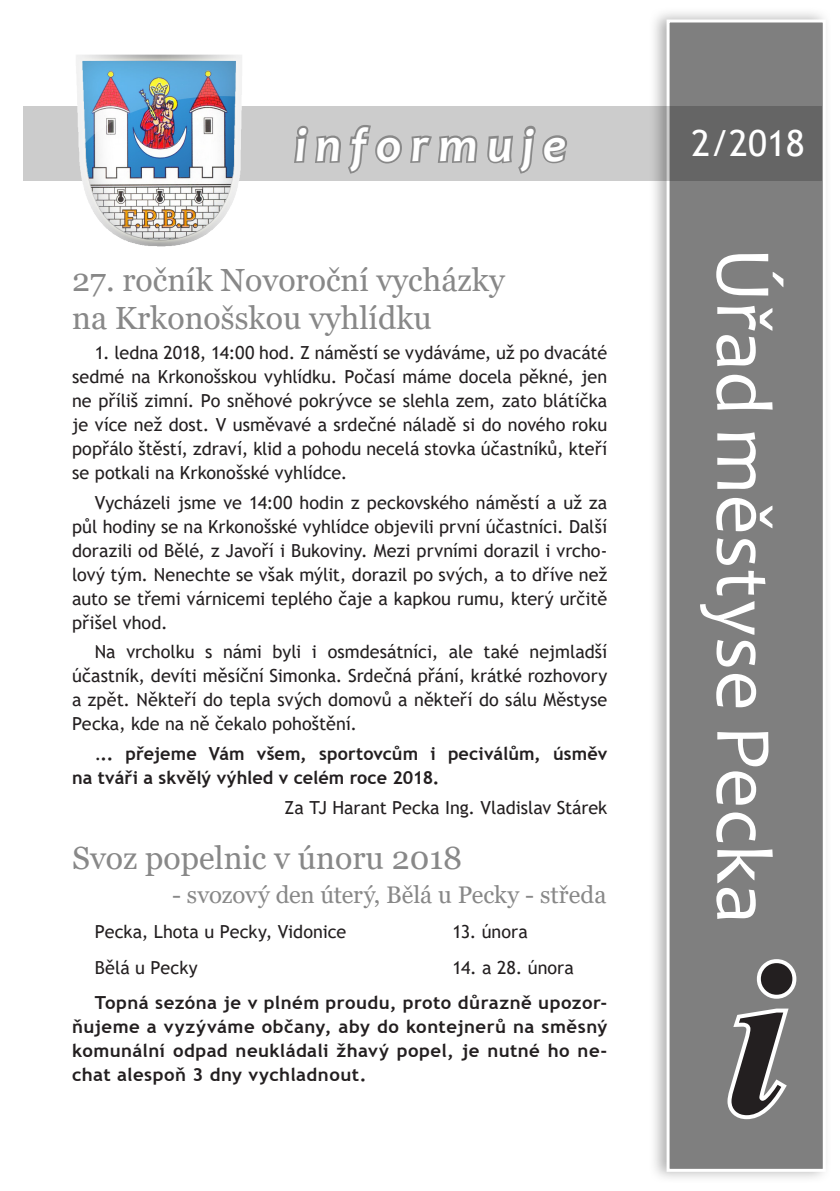
<style>
.page{position:relative;width:840px;height:1191px;background:#fff}
.page>*{position:absolute;margin:0;border:0;box-sizing:border-box;transform-origin:0 0}
.t1{font:italic 700 220px "Times New Roman";color:#231f20}
.t2{font:80px "Candara";color:#fff}
.t3{font:italic 700 48px "Candara";letter-spacing:.195em;color:#fff}
.t4{font:36px "Trebuchet MS";color:#fff}
.Nadpis_1{font:32px/38.4px "Georgia";color:#888}
.Nadpis_2{font:24px "Georgia";color:#888}
.t5{font:18px/24px "Trebuchet MS";color:#231f20;text-align:justify}
.t6{font:700 18px/24px "Trebuchet MS";letter-spacing:.01em;color:#231f20}
.s1{font-weight:400}
</style>
<div class="page">
<div style="left:24px;top:106px;width:797px;height:74px;background:#ccc"></div>
<div style="left:648px;top:8px;width:183px;height:1175px;background:#999;opacity:.75"></div>
<div style="left:666px;top:19px;width:159px;height:1152px;background:#7f7f7f;border:3px solid #fff"></div>
<svg style="left:294px;top:125px;width:184px;height:49px"></svg>
<svg style="left:487px;top:125px;width:80px;height:49px"></svg>
<svg style="left:727px;top:959px;width:70px;height:161px"></svg>
<img style="left:72px;top:54px;width:173px;height:193px">
<p class="t3" style="left:294px;top:115px;width:272px">informuje</p>
<p class="t4" style="left:691px;top:121px;width:115px">2/2018</p>
<p class="Nadpis_1" style="left:72px;top:261px;width:434px">27. ročník Novoroční vycházky na Krkonošskou vyhlídku</p>
<p class="t5" style="left:72px;top:340px;width:536px;text-indent:23px">1. ledna 2018, 14:00 hod. Z náměstí se vydáváme, už po dvacáté sedmé na Krkonošskou vyhlídku. Počasí máme docela pěkné, jen ne příliš zimní. Po sněhové pokrývce se slehla zem, zato blátíčka je více než dost. V usměvavé a srdečné náladě si do nového roku popřálo štěstí, zdraví, klid a pohodu necelá stovka účastníků, kteří se potkali na Krkonošské vyhlídce.</p>
<p class="t5" style="left:72px;top:490px;width:536px;text-indent:23px">Vycházeli jsme ve 14:00 hodin z peckovského náměstí a už za půl hodiny se na Krkonošské vyhlídce objevili první účastníci. Další dorazili od Bělé, z Javoří i Bukoviny. Mezi prvními dorazil i vrcho&shy;lový tým. Nenechte se však mýlit, dorazil po svých, a to dříve než auto se třemi várnicemi teplého čaje a kapkou rumu, který určitě přišel vhod.</p>
<p class="t5" style="left:72px;top:640px;width:536px;text-indent:23px">Na vrcholku s námi byli i osmdesátníci, ale také nejmladší účastník, devíti měsíční Simonka. Srdečná přání, krátké rozhovory a zpět. Někteří do tepla svých domovů a někteří do sálu Městyse Pecka, kde na ně čekalo pohoštění.</p>
<p class="t6" style="left:72px;top:741px;width:536px;text-indent:23px"><span class="s1">.</span>.. přejeme Vám všem, sportovcům i peciválům, úsměv na tváři a skvělý výhled v celém roce 2018.</p>
<p class="t5" style="left:284px;top:795px;width:324px">Za TJ Harant Pecka Ing. Vladislav Stárek</p>
<p class="Nadpis_1" style="left:72px;top:839px;width:391px">Svoz popelnic v únoru 2018</p>
<p class="Nadpis_2" style="left:172px;top:880px;width:435px">- svozový den úterý, Bělá u Pecky - středa</p>
<p class="t5" style="left:95px;top:919px;width:253px">Pecka, Lhota u Pecky, Vidonice</p>
<p class="t5" style="left:452px;top:919px;width:77px">13. února</p>
<p class="t5" style="left:95px;top:955px;width:104px">Bělá u Pecky</p>
<p class="t5" style="left:452px;top:955px;width:123px">14. a 28. února</p>
<p class="t6" style="left:72px;top:990px;width:536px;text-align:justify;text-indent:23px">Topná sezóna je v plném proudu, proto důrazně upozor&shy;ňujeme a vyzýváme občany, aby do kontejnerů na směsný komunální odpad neukládali žhavý popel, je nutné ho ne&shy;chat alespoň 3 dny vychladnout.</p>
<p class="t2" style="left:793px;top:247px;width:678px;rotate:90deg">Úřad městyse Pecka</p>
<p class="t1" style="left:726px;top:885px;width:63px">i</p>
</div>
